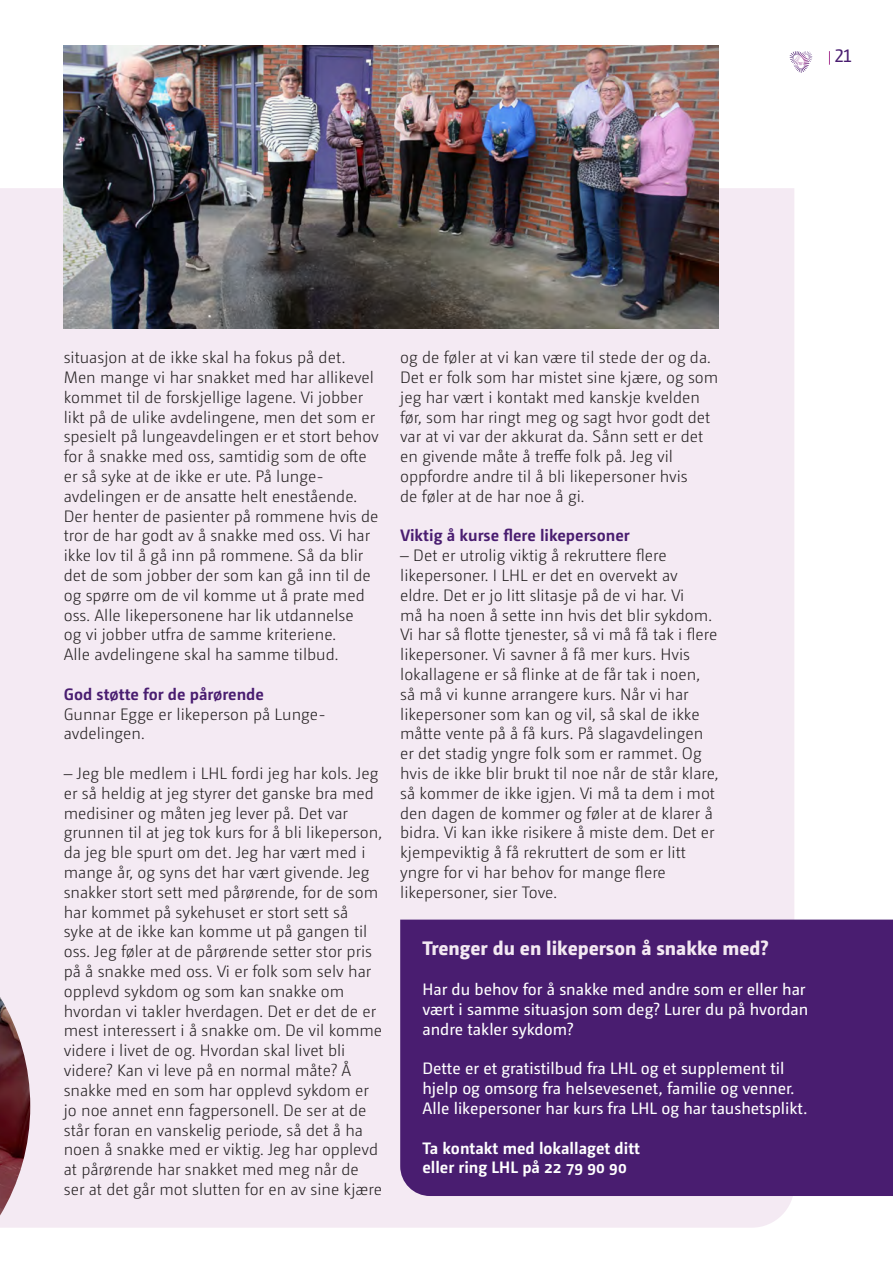
<style>
.page{position:relative;width:893px;height:1263px;background:#fff}
.page>*{position:absolute;margin:0;border:0;box-sizing:border-box;transform-origin:0 0}
.MELLOM_11_13{font:800 19.5px "Camingo Dos Pro";color:#f3e8f2}
.t1{font:18px "Camingo Dos Pro";color:#491d70}
.BRØD_11_13{font:300 16.5px/19.8px "Camingo Dos Pro";color:#231f20}
.BRØD_11_13-2{font:16.5px/19.8px "Camingo Dos Pro";color:#fff}
.MELLOM_11_13-2{font:700 16.5px "Camingo Dos Pro";color:#491d70}
.MiniBold_11_13{font:700 16.5px "Camingo Dos Pro";color:#fff}
</style>
<div class="page">
<div style="left:0;top:188px;width:794px;height:1040px;background:#f4eaf3"></div>
<img style="left:64px;top:45px;width:655px;height:284px">
<img style="left:0;top:997px;width:30px;height:218px">
<div style="left:400px;top:919px;width:493px;height:277px;background:#491d70"></div>
<svg style="left:829px;top:51px;width:1px;height:14px"></svg>
<svg style="left:790px;top:51px;width:22px;height:22px"></svg>
<p class="t1" style="left:834px;top:45px;width:19px">21</p>
<p class="BRØD_11_13" style="left:64px;top:348px;width:317px">situasjon at de ikke skal ha fokus på det.<br>Men mange vi har snakket med har allikevel kommet til de forskjellige lagene. Vi jobber likt på de ulike avdelingene, men det som er spesielt på lungeavdelingen er et stort behov for å snakke med oss, samtidig som de ofte er så syke at de ikke er ute. På lunge&shy;avdelingen er de ansatte helt enestående.<br>Der henter de pasienter på rommene hvis de tror de har godt av å snakke med oss. Vi har ikke lov til å gå inn på rommene. Så da blir det de som jobber der som kan gå inn til de og spørre om de vil komme ut å prate med oss. Alle likepersonene har lik utdannelse<br>og vi jobber utfra de samme kriteriene.<br>Alle avdelingene skal ha samme tilbud.</p>
<p class="MELLOM_11_13-2" style="left:64px;top:684px;width:202px">God støtte for de pårørende</p>
<p class="BRØD_11_13" style="left:64px;top:704px;width:264px">Gunnar Egge er likeperson på Lunge&shy;avdelingen.</p>
<p class="BRØD_11_13" style="left:64px;top:763px;width:320px">– Jeg ble medlem i LHL fordi jeg har kols. Jeg er så heldig at jeg styrer det ganske bra med medisiner og måten jeg lever på. Det var grunnen til at jeg tok kurs for å bli likeperson, da jeg ble spurt om det. Jeg har vært med i mange år, og syns det har vært givende. Jeg snakker stort sett med pårørende, for de som har kommet på sykehuset er stort sett så syke at de ikke kan komme ut på gangen til oss. Jeg føler at de pårørende setter stor pris på å snakke med oss. Vi er folk som selv har opplevd sykdom og som kan snakke om hvordan vi takler hverdagen. Det er det de er mest interessert i å snakke om. De vil komme videre i livet de og. Hvordan skal livet bli videre? Kan vi leve på en normal måte? Å snakke med en som har opplevd sykdom er jo noe annet enn fagpersonell. De ser at de står foran en vanskelig periode, så det å ha noen å snakke med er viktig. Jeg har opplevd at pårørende har snakket med meg når de ser at det går mot slutten for en av sine kjære</p>
<p class="BRØD_11_13" style="left:400px;top:348px;width:320px">og de føler at vi kan være til stede der og da.<br>Det er folk som har mistet sine kjære, og som jeg har vært i kontakt med kanskje kvelden før, som har ringt meg og sagt hvor godt det var at vi var der akkurat da. Sånn sett er det en givende måte å treffe folk på. Jeg vil oppfordre andre til å bli likepersoner hvis<br>de føler at de har noe å gi.</p>
<p class="MELLOM_11_13-2" style="left:400px;top:526px;width:231px">Viktig å kurse flere likepersoner</p>
<p class="BRØD_11_13" style="left:400px;top:546px;width:320px">– Det er utrolig viktig å rekruttere flere likepersoner. I LHL er det en overvekt av eldre. Det er jo litt slitasje på de vi har. Vi<br>må ha noen å sette inn hvis det blir sykdom.<br>Vi har så flotte tjenester, så vi må få tak i flere likepersoner. Vi savner å få mer kurs. Hvis lokallagene er så flinke at de får tak i noen, så må vi kunne arrangere kurs. Når vi har likepersoner som kan og vil, så skal de ikke måtte vente på å få kurs. På slagavdelingen er det stadig yngre folk som er rammet. Og hvis de ikke blir brukt til noe når de står klare, så kommer de ikke igjen. Vi må ta dem i mot den dagen de kommer og føler at de klarer å bidra. Vi kan ikke risikere å miste dem. Det er kjempeviktig å få rekruttert de som er litt yngre for vi har behov for mange flere likepersoner, sier Tove.</p>
<p class="MELLOM_11_13" style="left:422px;top:937px;width:348px">Trenger du en likeperson å snakke med?</p>
<p class="BRØD_11_13-2" style="left:422px;top:979px;width:388px">Har du behov for å snakke med andre som er eller har vært i samme situasjon som deg? Lurer du på hvordan andre takler sykdom?</p>
<p class="BRØD_11_13-2" style="left:422px;top:1058px;width:387px">Dette er et gratistilbud fra LHL og et supplement til hjelp og omsorg fra helsevesenet, familie og venner.<br>Alle likepersoner har kurs fra LHL og har taushetsplikt.</p>
<p class="MiniBold_11_13" style="left:422px;top:1138px;width:219px">Ta kontakt med lokallaget ditt</p>
<p class="MiniBold_11_13" style="left:422px;top:1157px;width:206px">eller ring LHL på 22 79 90 90</p>
</div>
